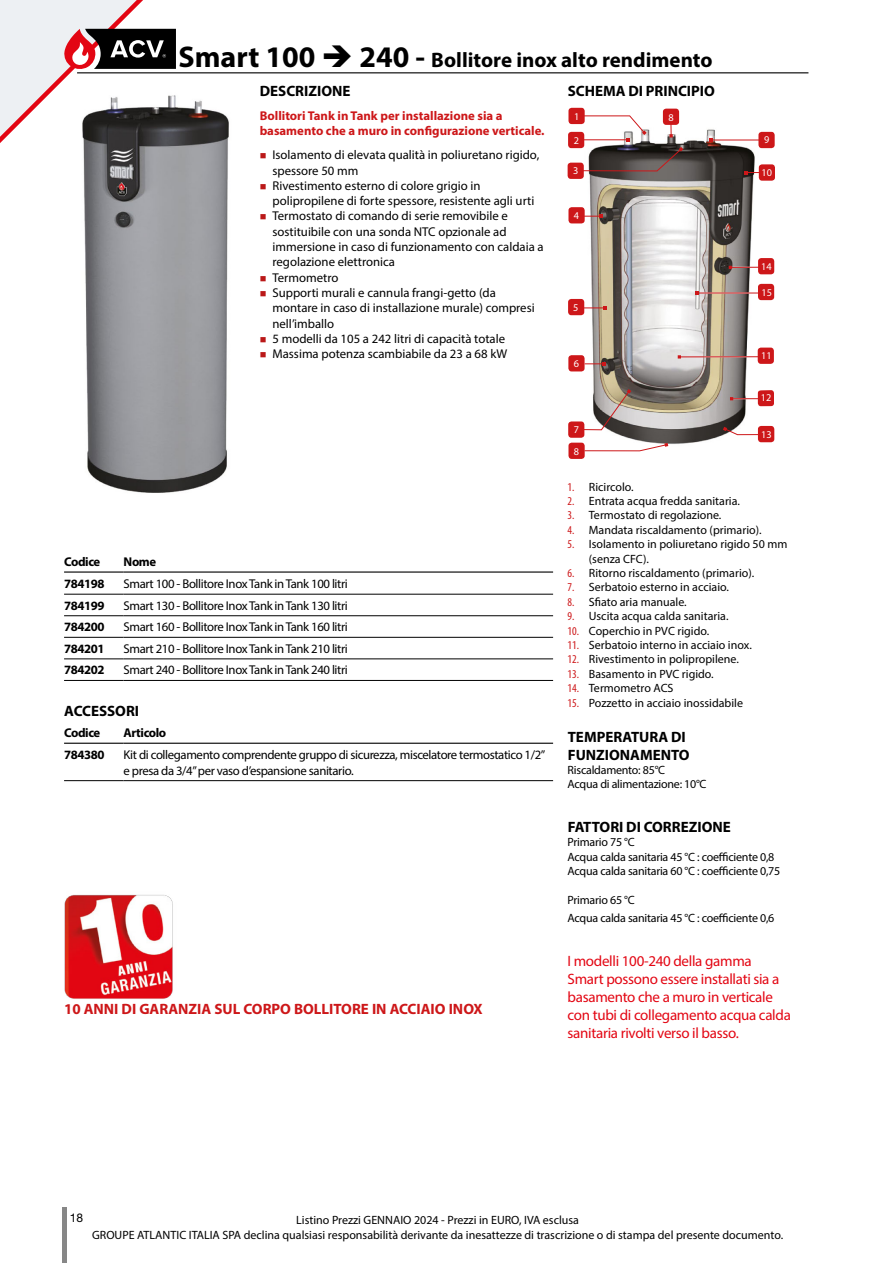
<style>
.page{position:relative;width:893px;height:1263px;background:#fff}
.page>*{position:absolute;margin:0;border:0;box-sizing:border-box;transform-origin:0 0}
.t1{font:700 21px "Myriad Pro";color:#000}
.t2{font:15px/18px "Myriad Pro";letter-spacing:-.02em;color:#e30613}
.t3{font:700 15px/18px "Myriad Pro";color:#000}
.t4{font:700 15px "Myriad Pro";color:#cd1719}
.t5{font:12.75px/15.3px "Myriad Pro";color:#000}
.t6{font:12.75px/15.3px "Myriad Pro";letter-spacing:-.03em;color:#000}
.t7{font:700 12.75px/15.3px "Myriad Pro";color:#cd1719}
.t8{font:700 12.75px "Myriad Pro";letter-spacing:-.03em;color:#000}
.t9{font:12px/14.4px "Myriad Pro";color:#000}
.t10{font:12px/14.4px "Myriad Pro";letter-spacing:-.02em;color:#000}
.t11{font:12px "Helvetica Neue LT Std";color:#000}
.t12{font:700 condensed 10.35px "Helvetica LT Std";color:#fff}
.s1{font-size:30px}
.s2{font-stretch:condensed;color:#cd1719}
</style>
<div class="page">
<hr style="left:77px;top:72px;width:731px;height:1px;background:#000">
<hr style="left:62px;top:1208px;width:4px;height:55px;background:#878787">
<svg style="left:0;top:0;width:193px;height:143px"></svg>
<img style="left:568px;top:118px;width:207px;height:328px">
<div style="left:568px;top:421px;width:16px;height:17px;background:#cd1719;border-radius:3px"></div>
<svg style="left:580px;top:389px;width:51px;height:42px"></svg>
<div style="left:758px;top:390px;width:16px;height:16px;background:#cd1719;border-radius:3px"></div>
<svg style="left:730px;top:397px;width:28px;height:3px"></svg>
<div style="left:759px;top:164px;width:16px;height:17px;background:#cd1719;border-radius:3px"></div>
<div style="left:758px;top:348px;width:16px;height:16px;background:#cd1719;border-radius:3px"></div>
<hr style="left:679px;top:356px;width:80px;height:1px;background:#cd1719">
<div style="left:758px;top:258px;width:16px;height:16px;background:#cd1719;border-radius:3px"></div>
<svg style="left:729px;top:266px;width:30px;height:3px"></svg>
<svg style="left:585px;top:215px;width:18px;height:3px"></svg>
<div style="left:568px;top:207px;width:17px;height:16px;background:#cd1719;border-radius:3px"></div>
<div style="left:568px;top:132px;width:16px;height:16px;background:#cd1719;border-radius:3px"></div>
<div style="left:568px;top:355px;width:17px;height:16px;background:#cd1719;border-radius:3px"></div>
<svg style="left:585px;top:362px;width:21px;height:3px"></svg>
<div style="left:568px;top:443px;width:17px;height:16px;background:#cd1719;border-radius:3px"></div>
<svg style="left:584px;top:443px;width:84px;height:9px"></svg>
<div style="left:758px;top:426px;width:16px;height:16px;background:#cd1719;border-radius:3px"></div>
<svg style="left:723px;top:427px;width:36px;height:8px"></svg>
<svg style="left:584px;top:306px;width:23px;height:4px"></svg>
<div style="left:568px;top:299px;width:16px;height:16px;background:#cd1719;border-radius:3px"></div>
<hr style="left:711px;top:140px;width:49px;height:1px;background:#cd1719">
<div style="left:758px;top:132px;width:17px;height:16px;background:#cd1719;border-radius:3px"></div>
<svg style="left:745px;top:171px;width:14px;height:3px"></svg>
<div style="left:758px;top:284px;width:16px;height:16px;background:#cd1719;border-radius:3px"></div>
<hr style="left:697px;top:293px;width:62px;height:1px;background:#cd1719">
<div style="left:568px;top:163px;width:16px;height:16px;background:#cd1719;border-radius:3px"></div>
<svg style="left:580px;top:147px;width:103px;height:25px"></svg>
<div style="left:568px;top:108px;width:17px;height:16px;background:#cd1719;border-radius:3px"></div>
<svg style="left:581px;top:115px;width:66px;height:26px"></svg>
<svg style="left:669px;top:125px;width:4px;height:13px"></svg>
<div style="left:663px;top:109px;width:16px;height:16px;background:#cd1719;border-radius:3px"></div>
<img style="left:64px;top:85px;width:165px;height:408px">
<hr style="left:64px;top:571px;width:60px;height:2px;background:#000">
<hr style="left:124px;top:571px;width:429px;height:2px;background:#000">
<hr style="left:64px;top:659px;width:60px;height:1px;background:#000">
<hr style="left:124px;top:659px;width:429px;height:1px;background:#000">
<hr style="left:64px;top:680px;width:60px;height:1px;background:#000">
<hr style="left:124px;top:680px;width:429px;height:1px;background:#000">
<hr style="left:64px;top:594px;width:60px;height:1px;background:#000">
<hr style="left:124px;top:594px;width:429px;height:1px;background:#000">
<hr style="left:64px;top:615px;width:60px;height:1px;background:#000">
<hr style="left:124px;top:615px;width:429px;height:1px;background:#000">
<hr style="left:64px;top:637px;width:60px;height:1px;background:#000">
<hr style="left:124px;top:637px;width:429px;height:1px;background:#000">
<hr style="left:64px;top:743px;width:60px;height:1px;background:#000">
<hr style="left:124px;top:743px;width:429px;height:1px;background:#000">
<hr style="left:64px;top:780px;width:60px;height:1px;background:#000">
<hr style="left:124px;top:780px;width:429px;height:1px;background:#000">
<img style="left:64px;top:895px;width:109px;height:104px">
<h1 class="t1" style="left:179px;top:46px;width:536px"><span class="s1">Smart 100</span> ➔ <span class="s1">240 -</span> Bollitore inox alto rendimento</h1>
<p class="t3" style="left:260px;top:82px;width:92px">DESCRIZIONE</p>
<p class="t7" style="left:260px;top:108px;width:286px">Bollitori Tank in Tank per installazione sia a basamento che a muro in configurazione verticale.</p>
<p class="t5" style="left:272px;top:147px;width:273px">Isolamento di elevata qualità in poliuretano rigido, spessore 50 mm<br>Rivestimento esterno di colore grigio in polipropilene di forte spessore, resistente agli urti Termostato di comando di serie removibile e sostituibile con una sonda NTC opzionale ad immersione in caso di funzionamento con caldaia a regolazione elettronica<br>Termometro<br>Supporti murali e cannula frangi-getto (da montare in caso di installazione murale) compresi nell’imballo<br>5 modelli da 105 a 242 litri di capacità totale Massima potenza scambiabile da 23 a 68 kW</p>
<p class="t3" style="left:568px;top:82px;width:149px">SCHEMA DI PRINCIPIO</p>
<p class="t12" style="left:574px;top:110px;width:7px">1</p>
<p class="t12" style="left:668px;top:111px;width:7px">8</p>
<p class="t12" style="left:574px;top:134px;width:7px">2</p>
<p class="t12" style="left:573px;top:165px;width:7px">3</p>
<p class="t12" style="left:574px;top:209px;width:7px">4</p>
<p class="t12" style="left:573px;top:301px;width:7px">5</p>
<p class="t12" style="left:574px;top:357px;width:7px">6</p>
<p class="t12" style="left:574px;top:423px;width:7px">7</p>
<p class="t12" style="left:574px;top:445px;width:7px">8</p>
<p class="t12" style="left:764px;top:133px;width:7px">9</p>
<p class="t12" style="left:761px;top:166px;width:12px">10</p>
<p class="t12" style="left:761px;top:260px;width:12px">14</p>
<p class="t12" style="left:761px;top:286px;width:12px">15</p>
<p class="t12" style="left:761px;top:350px;width:12px">11</p>
<p class="t12" style="left:761px;top:391px;width:12px">12</p>
<p class="t12" style="left:761px;top:428px;width:12px">13</p>
<p class="t8" style="left:64px;top:553px;width:38px">Codice</p>
<p class="t8" style="left:124px;top:553px;width:34px">Nome</p>
<p class="t8" style="left:64px;top:575px;width:42px">784198</p>
<p class="t6" style="left:124px;top:576px;width:226px">Smart 100 - Bollitore Inox Tank in Tank 100 litri</p>
<p class="t8" style="left:64px;top:597px;width:42px">784199</p>
<p class="t6" style="left:124px;top:598px;width:226px">Smart 130 - Bollitore Inox Tank in Tank 130 litri</p>
<p class="t8" style="left:64px;top:619px;width:42px">784200</p>
<p class="t6" style="left:124px;top:619px;width:226px">Smart 160 - Bollitore Inox Tank in Tank 160 litri</p>
<p class="t8" style="left:64px;top:640px;width:42px">784201</p>
<p class="t6" style="left:124px;top:641px;width:226px">Smart 210 - Bollitore Inox Tank in Tank 210 litri</p>
<p class="t8" style="left:64px;top:662px;width:42px">784202</p>
<p class="t6" style="left:124px;top:662px;width:226px">Smart 240 - Bollitore Inox Tank in Tank 240 litri</p>
<p class="t3" style="left:64px;top:701px;width:76px">ACCESSORI</p>
<p class="t8" style="left:64px;top:725px;width:38px">Codice</p>
<p class="t8" style="left:124px;top:725px;width:44px">Articolo</p>
<p class="t8" style="left:64px;top:747px;width:42px">784380</p>
<p class="t6" style="left:124px;top:747px;width:423px">Kit di collegamento comprendente gruppo di sicurezza, miscelatore termostatico 1/2” e presa da 3/4” per vaso d’espansione sanitario.</p>
<p class="t4" style="left:64px;top:999px;width:420px">10 ANNI DI GARANZIA SUL CORPO BOLLITORE IN ACCIAIO INOX</p>
<p class="t9" style="left:568px;top:479px;width:68px"><span class="s2">1.</span> Ricircolo.</p>
<p class="t9" style="left:568px;top:493px;width:174px"><span class="s2">2.</span> Entrata acqua fredda sanitaria.</p>
<p class="t9" style="left:568px;top:508px;width:155px"><span class="s2">3.</span> Termostato di regolazione.</p>
<p class="t9" style="left:568px;top:522px;width:196px"><span class="s2">4.</span> Mandata riscaldamento (primario).</p>
<p class="t9" style="left:589px;top:537px;width:200px;text-indent:-21px"><span class="s2">5.</span> Isolamento in poliuretano rigido 50 mm (senza CFC).</p>
<p class="t9" style="left:568px;top:565px;width:188px"><span class="s2">6.</span> Ritorno riscaldamento (primario).</p>
<p class="t9" style="left:568px;top:580px;width:163px"><span class="s2">7.</span> Serbatoio esterno in acciaio.</p>
<p class="t9" style="left:568px;top:594px;width:121px"><span class="s2">8.</span> Sfiato aria manuale.</p>
<p class="t9" style="left:568px;top:609px;width:162px"><span class="s2">9.</span> Uscita acqua calda sanitaria.</p>
<p class="t9" style="left:568px;top:623px;width:143px"><span class="s2">10.</span> Coperchio in PVC rigido.</p>
<p class="t9" style="left:568px;top:637px;width:186px"><span class="s2">11.</span> Serbatoio interno in acciaio inox.</p>
<p class="t9" style="left:568px;top:652px;width:173px"><span class="s2">12.</span> Rivestimento in polipropilene.</p>
<p class="t9" style="left:568px;top:666px;width:148px"><span class="s2">13.</span> Basamento in PVC rigido.</p>
<p class="t9" style="left:568px;top:681px;width:107px"><span class="s2">14.</span> Termometro ACS</p>
<p class="t9" style="left:568px;top:695px;width:177px"><span class="s2">15.</span> Pozzetto in acciaio inossidabile</p>
<p class="t3" style="left:568px;top:727px;width:123px">TEMPERATURA DI<br>FUNZIONAMENTO</p>
<p class="t10" style="left:568px;top:762px;width:140px">Riscaldamento: 85°C<br>Acqua di alimentazione: 10°C</p>
<p class="t3" style="left:568px;top:817px;width:165px">FATTORI DI CORREZIONE</p>
<p class="t10" style="left:568px;top:835px;width:214px">Primario 75 °C<br>Acqua calda sanitaria 45 °C : coefficiente 0,8<br>Acqua calda sanitaria 60 °C : coefficiente 0,75</p>
<p class="t10" style="left:568px;top:891px;width:208px;line-height:18px">Primario 65 °C<br>Acqua calda sanitaria 45 °C : coefficiente 0,6</p>
<p class="t2" style="left:568px;top:952px;width:225px">I modelli 100-240 della gamma Smart possono essere installati sia a basamento che a muro in verticale con tubi di collegamento acqua calda sanitaria rivolti verso il basso.</p>
<p class="t11" style="left:70px;top:1210px;width:15px">18</p>
<p class="t9" style="left:92px;top:1213px;width:693px;text-align:center">Listino Prezzi GENNAIO 2024 - Prezzi in EURO, IVA esclusa<br>GROUPE ATLANTIC ITALIA SPA declina qualsiasi responsabilità derivante da inesattezze di trascrizione o di stampa del presente documento.</p>
</div>
